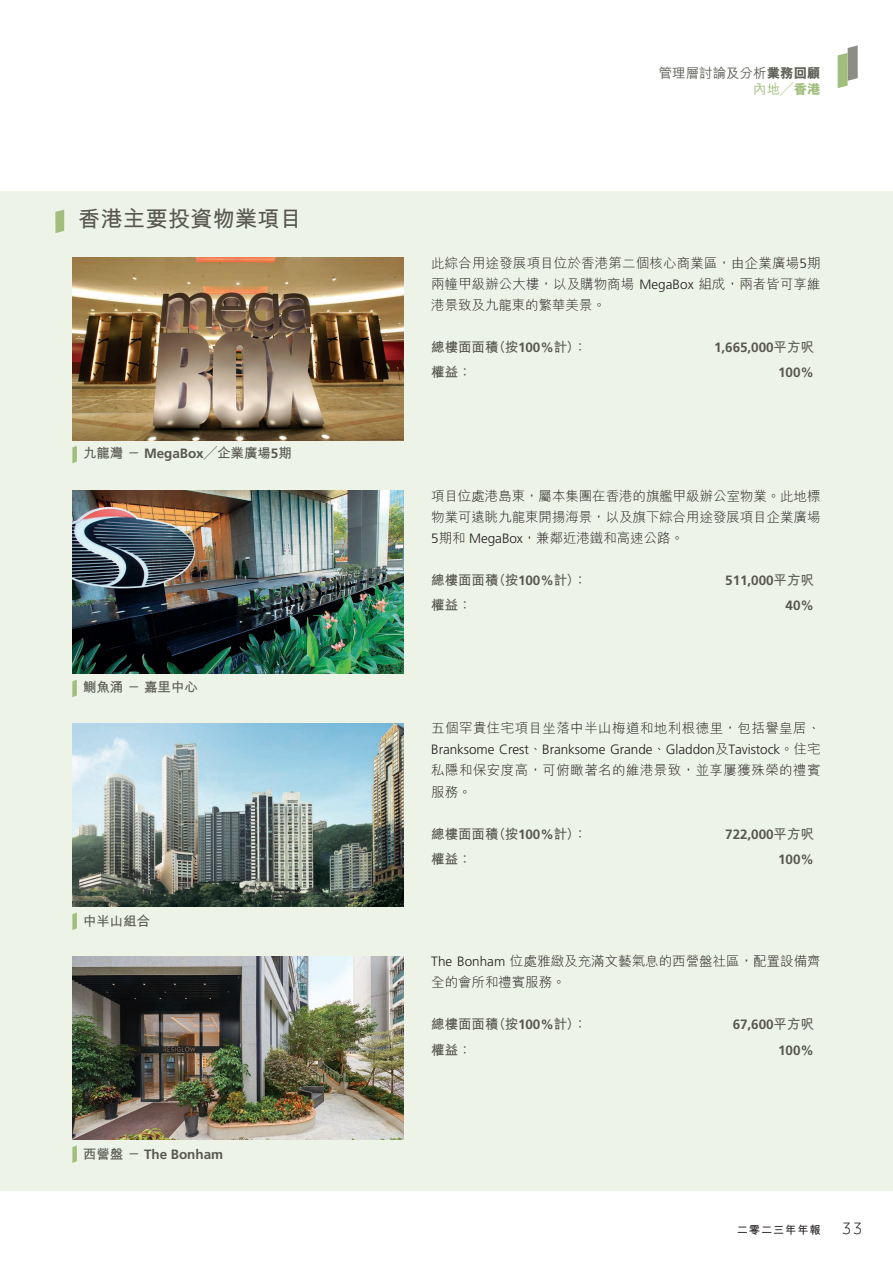
<style>
.page{position:relative;width:893px;height:1263px;background:#fff}
.page>*{position:absolute;margin:0;border:0;box-sizing:border-box;transform-origin:0 0}
.t1{font:700 22.5px "M Hei HK";letter-spacing:-.005em;color:#585850}
.t2{font:300 13.5px/21px "M Hei HK";color:#231f20;text-align:justify}
.t3{font:700 13.5px "M Hei HK";letter-spacing:-.005em;color:#585850}
.t4{font:700 13.5px "Frutiger LT Std";letter-spacing:-.005em;color:#585850}
.t5{font:300 13.5px/21px "M Hei HK";letter-spacing:.03em;color:#231f20}
.t6{font:300 13.5px "Frutiger LT Std";letter-spacing:-.005em;color:#231f20}
.t7{font:500 13.5px/16.5px "M Hei HK";color:#64645d;text-align:right}
.t8{font:700 11.25px "M Hei HK";letter-spacing:.075em;color:#231f20}
.s1{font-family:"Frutiger LT Std"}
.s2{font-family:"M Hei HK"}
.s3{font-weight:800}
.s4{color:#a2be7e}
.s5{font-weight:800;color:#a2be7e}
</style>
<div class="page">
<svg style="left:838px;top:45px;width:20px;height:43px"></svg>
<div style="left:0;top:191px;width:893px;height:1000px;background:#eef3e7"></div>
<svg style="left:55px;top:210px;width:9px;height:23px"></svg>
<svg style="left:72px;top:680px;width:5px;height:17px"></svg>
<img style="left:72px;top:490px;width:332px;height:183px">
<svg style="left:72px;top:912px;width:5px;height:18px"></svg>
<img style="left:72px;top:723px;width:332px;height:183px">
<svg style="left:72px;top:1145px;width:5px;height:18px"></svg>
<img style="left:72px;top:956px;width:332px;height:183px">
<svg style="left:72px;top:446px;width:5px;height:17px"></svg>
<img style="left:72px;top:258px;width:332px;height:183px">
<h1 class="t1" style="left:78px;top:203px;width:225px">香港主要投資物業項目</h1>
<p class="t3" style="left:83px;top:443px;width:210px">九龍灣－ <span class="s1">MegaBox</span>╱企業廣場<span class="s1">5</span>期</p>
<p class="t3" style="left:83px;top:677px;width:116px">鰂魚涌－嘉里中心</p>
<p class="t3" style="left:83px;top:911px;width:69px">中半山組合</p>
<p class="t4" style="left:83px;top:1147px;width:142px"><span class="s2">西營盤－</span> The Bonham</p>
<p class="t7" style="left:659px;top:63px;width:163px">管理層討論及分析<span class="s3">業務回顧</span><span class="s4">內地╱</span><span class="s5">香港</span></p>
<p class="t2" style="left:431px;top:252px;width:391px">此綜合用途發展項目位於香港第二個核心商業區，由企業廣場<span class="s1">5</span>期兩幢甲級辦公大樓，以及購物商場 <span class="s1">MegaBox</span> 組成，兩者皆可享維港景致及九龍東的繁華美景。</p>
<p class="t3" style="left:431px;top:337px;width:157px">總樓面面積（按<span class="s1">100%</span>計）：</p>
<p class="t4" style="left:714px;top:339px;width:101px">1,665,000<span class="s2">平方呎</span></p>
<p class="t3" style="left:431px;top:362px;width:42px">權益：</p>
<p class="t4" style="left:778px;top:364px;width:37px">100%</p>
<p class="t2" style="left:431px;top:485px;width:391px">項目位處港島東，屬本集團在香港的旗艦甲級辦公室物業。此地標物業可遠眺九龍東開揚海景，以及旗下綜合用途發展項目企業廣場<span class="s1">5</span>期和 <span class="s1">MegaBox</span>，兼鄰近港鐵和高速公路。</p>
<p class="t3" style="left:431px;top:570px;width:157px">總樓面面積（按<span class="s1">100%</span>計）：</p>
<p class="t4" style="left:725px;top:572px;width:90px">511,000<span class="s2">平方呎</span></p>
<p class="t3" style="left:431px;top:595px;width:42px">權益：</p>
<p class="t4" style="left:786px;top:597px;width:30px">40%</p>
<p class="t5" style="left:431px;top:717px;width:391px">五個罕貴住宅項目坐落中半山梅道和地利根德里，包括譽皇居、</p>
<p class="t6" style="left:431px;top:742px;width:391px">Branksome Crest<span class="s2">、</span>Branksome Grande<span class="s2">、</span>Gladdon<span class="s2">及</span>Tavistock<span class="s2">。住宅</span></p>
<p class="t5" style="left:431px;top:759px;width:391px">私隱和保安度高，可俯瞰著名的維港景致，並享屢獲殊榮的禮賓服務。</p>
<p class="t3" style="left:431px;top:824px;width:157px">總樓面面積（按<span class="s1">100%</span>計）：</p>
<p class="t4" style="left:725px;top:826px;width:90px">722,000<span class="s2">平方呎</span></p>
<p class="t3" style="left:431px;top:849px;width:42px">權益：</p>
<p class="t4" style="left:778px;top:851px;width:37px">100%</p>
<p class="t2" style="left:431px;top:950px;width:391px"><span class="s1">The Bonham</span> 位處雅緻及充滿文藝氣息的西營盤社區，配置設備齊全的會所和禮賓服務。</p>
<p class="t3" style="left:431px;top:1014px;width:157px">總樓面面積（按<span class="s1">100%</span>計）：</p>
<p class="t4" style="left:733px;top:1017px;width:83px">67,600<span class="s2">平方呎</span></p>
<p class="t3" style="left:431px;top:1040px;width:42px">權益：</p>
<p class="t4" style="left:778px;top:1042px;width:37px">100%</p>
<p class="t8" style="left:737px;top:1222px;width:85px">二零二三年年報</p>
</div>
